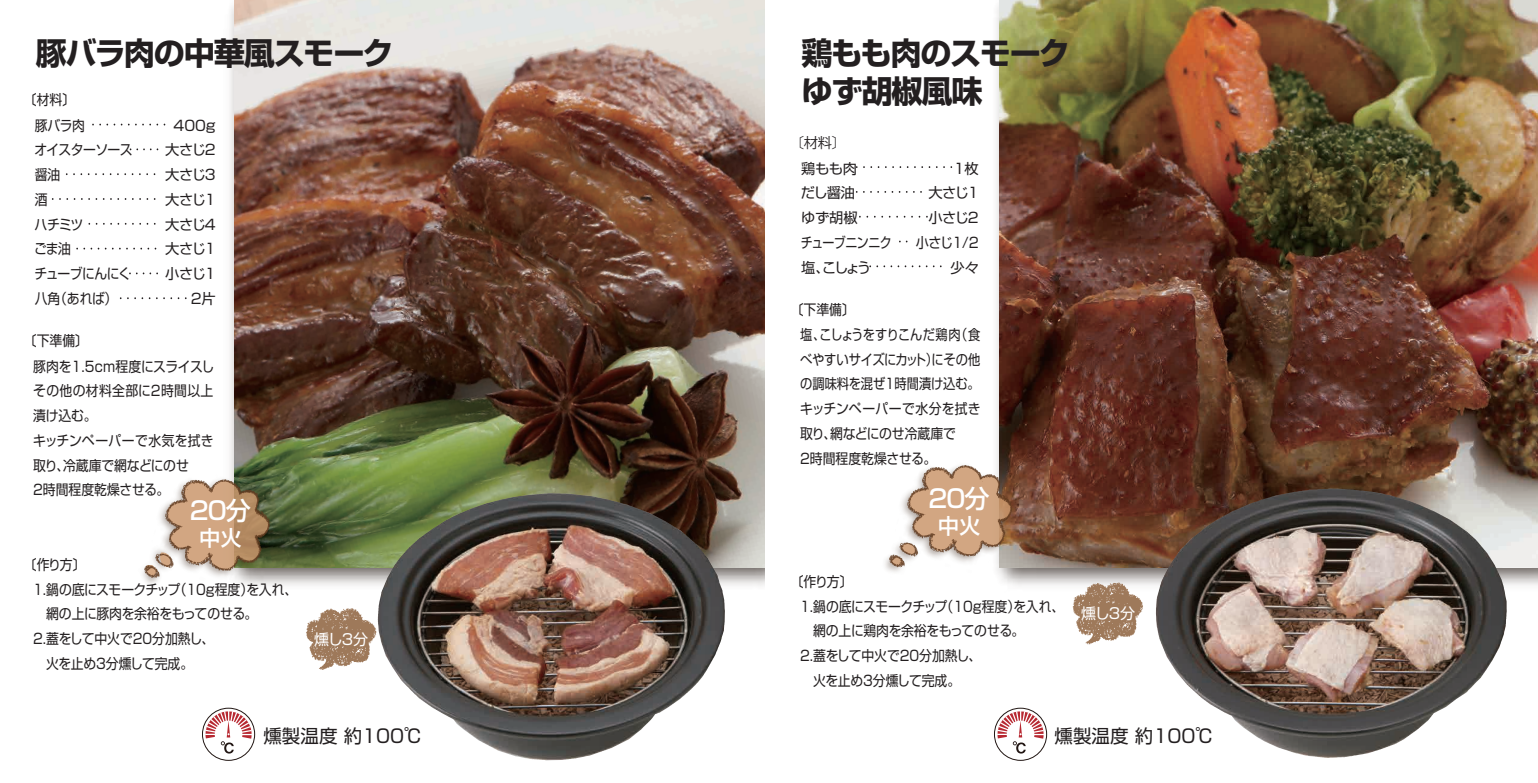
<style>
.page{position:relative;width:1538px;height:783px;background:#fff}
.page>*{position:absolute;margin:0;border:0;box-sizing:border-box;transform-origin:0 0}
.t1{font:700 31.25px/37.5px "Shin Go Pro";letter-spacing:-.04em;color:#231f20}
.t2{font:500 25px "Shin Go Pro";letter-spacing:-.04em;color:#fff}
.t3{font:500 21.25px "Shin Go Pro";color:#fff}
.t4{font:18.5px "Shin Go Pro";color:#231f20}
.t5{font:15px "Shin Go Pro";letter-spacing:-.07em;color:#fff}
.t6{font:14.25px/24.8px "Shin Go Pro";color:#231f20;scale:.9 1}
.t7{font:14.25px/24.8px "Shin Go Pro";letter-spacing:-.02em;color:#231f20;scale:.9 1}
.t8{font:14.25px/24.8px "Shin Go Pro";letter-spacing:-.085em;color:#231f20;text-align:right}
.t9{font:14.25px/24.8px "Shin Go Pro";letter-spacing:-.04em;color:#231f20;scale:.9 1}
.t10{font:14.25px/24.8px "Shin Go Pro";letter-spacing:-.04em;color:#231f20}
.t11{font:14.25px "Gothic MB101 Pr 5 Regular 83 pv RKSJ H";color:#231f20}
</style>
<div class="page">
<img style="left:66px;top:6px;width:611px;height:735px">
<img style="left:234px;top:0;width:355px;height:567px">
<svg style="left:994px;top:701px;width:460px;height:60px"></svg>
<img style="left:589px;top:0;width:911px;height:701px">
<img style="left:1000px;top:0;width:499px;height:567px">
<img style="left:1499px;top:0;width:38px;height:646px">
<svg style="left:92px;top:124px;width:16px;height:1px"></svg>
<svg style="left:128px;top:124px;width:30px;height:1px"></svg>
<svg style="left:130px;top:148px;width:28px;height:2px"></svg>
<svg style="left:66px;top:173px;width:9px;height:2px"></svg>
<svg style="left:95px;top:173px;width:9px;height:2px"></svg>
<svg style="left:117px;top:173px;width:9px;height:2px"></svg>
<svg style="left:139px;top:173px;width:9px;height:2px"></svg>
<svg style="left:52px;top:198px;width:16px;height:2px"></svg>
<svg style="left:81px;top:198px;width:9px;height:2px"></svg>
<svg style="left:110px;top:198px;width:9px;height:2px"></svg>
<svg style="left:132px;top:198px;width:9px;height:2px"></svg>
<svg style="left:103px;top:223px;width:9px;height:2px"></svg>
<svg style="left:132px;top:223px;width:9px;height:2px"></svg>
<svg style="left:112px;top:248px;width:37px;height:1px"></svg>
<svg style="left:129px;top:272px;width:29px;height:2px"></svg>
<svg style="left:127px;top:297px;width:9px;height:2px"></svg>
<svg style="left:156px;top:297px;width:16px;height:2px"></svg>
<svg style="left:870px;top:166px;width:9px;height:2px"></svg>
<svg style="left:892px;top:166px;width:16px;height:2px"></svg>
<svg style="left:921px;top:166px;width:9px;height:2px"></svg>
<svg style="left:943px;top:166px;width:9px;height:2px"></svg>
<svg style="left:877px;top:191px;width:23px;height:2px"></svg>
<svg style="left:896px;top:216px;width:9px;height:2px"></svg>
<svg style="left:911px;top:216px;width:9px;height:2px"></svg>
<svg style="left:869px;top:265px;width:58px;height:2px"></svg>
<img style="left:137px;top:456px;width:149px;height:141px">
<img style="left:129px;top:554px;width:42px;height:43px">
<svg style="left:144px;top:478px;width:127px;height:101px"></svg>
<img style="left:882px;top:445px;width:144px;height:136px">
<img style="left:873px;top:546px;width:38px;height:36px">
<svg style="left:889px;top:464px;width:124px;height:104px"></svg>
<svg style="left:1072px;top:582px;width:71px;height:62px"></svg>
<svg style="left:306px;top:608px;width:70px;height:62px"></svg>
<svg style="left:202px;top:708px;width:53px;height:52px"></svg>
<div style="left:202px;top:708px;width:53px;height:53px;border:1px solid #211613;border-radius:50%"></div>
<svg style="left:204px;top:709px;width:48px;height:44px"></svg>
<div style="left:994px;top:708px;width:52px;height:52px;background:#fff;border-radius:50%"></div>
<div style="left:994px;top:708px;width:53px;height:53px;border:1px solid #211613;border-radius:50%"></div>
<svg style="left:995px;top:709px;width:49px;height:44px"></svg>
<img style="left:428px;top:493px;width:120px;height:39px">
<img style="left:1198px;top:489px;width:129px;height:44px">
<h1 class="t1" style="left:36px;top:31px;width:360px">豚バラ肉の中華風スモーク</h1>
<h1 class="t1" style="left:801px;top:31px;width:270px">鶏もも肉のスモークゆず胡椒風味</h1>
<p class="t9" style="left:34px;top:111px;width:111px">豚バラ肉<br>オイスターソース醤油<br>酒<br>ハチミツ<br>ごま油<br>チューブにんにく八角（あれば）</p>
<p class="t7" style="left:24px;top:85px;width:59px">〔材料〕</p>
<p class="t8" style="left:165px;top:111px;width:52px">400g大さじ2大さじ3大さじ1大さじ4大さじ1小さじ1<br>2片</p>
<p class="t11" style="left:789px;top:135px;width:58px">〔材料〕</p>
<p class="t10" style="left:801px;top:154px;width:92px">鶏もも肉<br>だし醤油<br>ゆず胡椒<br>チューブニンニク塩、こしょう</p>
<p class="t8" style="left:916px;top:154px;width:65px">1枚<br>大さじ1小さじ2小さじ1/2少々</p>
<p class="t6" style="left:800px;top:295px;width:202px;text-indent:-9px">〔下準備〕<br>塩、こしょうをすりこんだ鶏肉（食べやすいサイズにカット）にその他の調味料を混ぜ1時間漬け込む。キッチンペーパーで水分を拭き取り、網などにのせ冷蔵庫で<br>2時間程度乾燥させる。</p>
<p class="t7" style="left:24px;top:327px;width:73px">〔下準備〕</p>
<p class="t6" style="left:33px;top:352px;width:203px">豚肉を1.5cm程度にスライスしその他の材料全部に2時間以上漬け込む。<br>キッチンペーパーで水気を拭き取り、冷蔵庫で網などにのせ<br>2時間程度乾燥させる。</p>
<h2 class="t2" style="left:928px;top:478px;width:62px">20分</h2>
<h3 class="t3" style="left:937px;top:508px;width:44px">中火</h3>
<h2 class="t2" style="left:190px;top:490px;width:62px">20分</h2>
<h3 class="t3" style="left:199px;top:521px;width:44px">中火</h3>
<p class="t7" style="left:33px;top:550px;width:295px;text-indent:-9px">〔作り方〕<br>1.鍋の底にスモークチップ（10g程度）を入れ、　網の上に豚肉を余裕をもってのせる。<br>2.蓋をして中火で20分加熱し、<br>　火を止め3分燻して完成。</p>
<p class="t5" style="left:314px;top:626px;width:55px">燻し3分</p>
<p class="t7" style="left:800px;top:567px;width:295px;text-indent:-9px">〔作り方〕<br>1.鍋の底にスモークチップ（10g程度）を入れ、　網の上に鶏肉を余裕をもってのせる。<br>2.蓋をして中火で20分加熱し、<br>　火を止め3分燻して完成。</p>
<p class="t5" style="left:1081px;top:600px;width:55px">燻し3分</p>
<p class="t4" style="left:263px;top:720px;width:161px">燻製温度 約100℃</p>
<p class="t4" style="left:1054px;top:720px;width:161px">燻製温度 約100℃</p>
</div>
